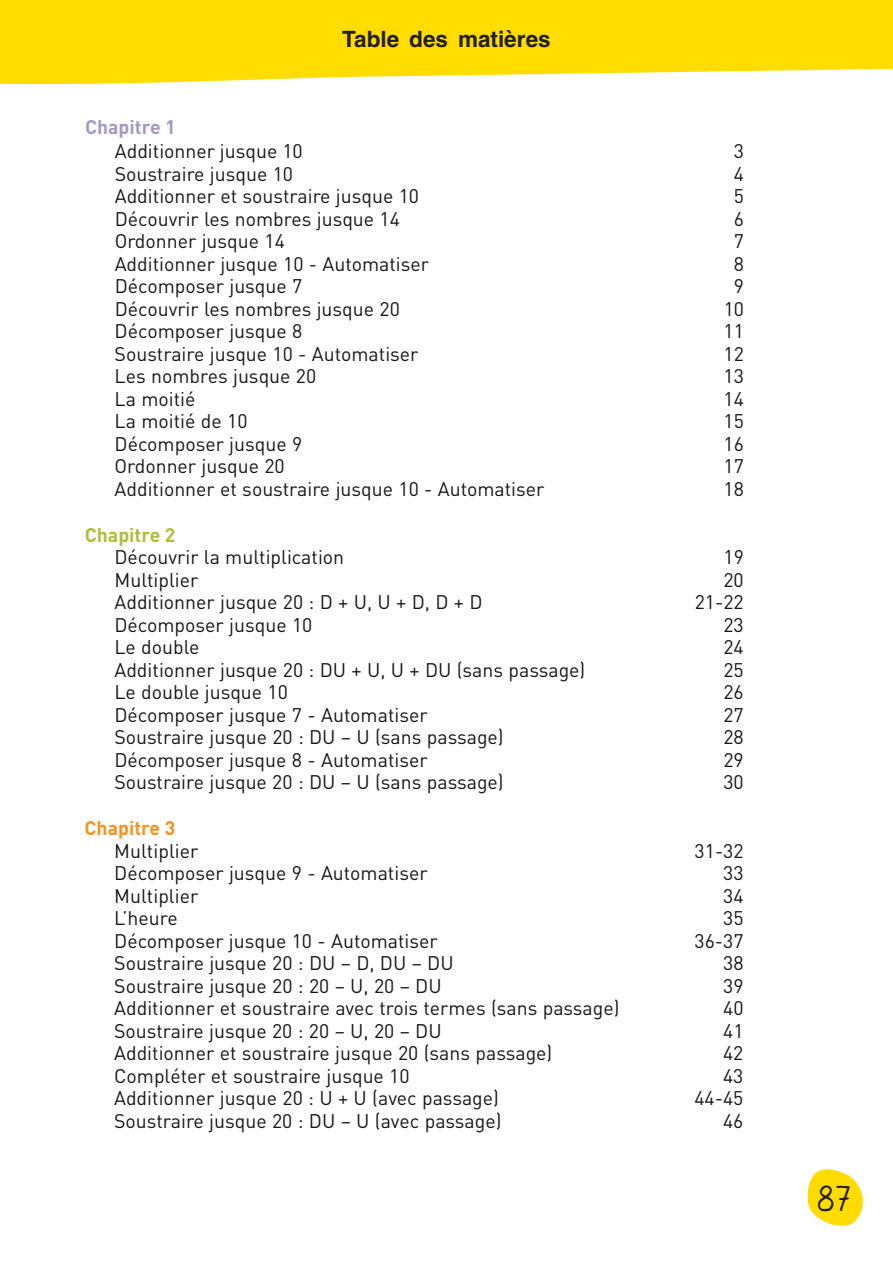
<style>
.page{position:relative;width:893px;height:1263px;background:#fff}
.page>*{position:absolute;margin:0;border:0;box-sizing:border-box;transform-origin:0 0}
.t1{font:34.65px "Claire Hand";color:#231f20;scale:.95 1}
.t2{font:700 22.5px "Helvetica LT Std";color:#231f20}
.t3{font:19.5px "DIN";color:#181717}
.t4{font:700 19.5px "DIN";color:#a697c5}
.t5{font:700 19.5px "DIN";color:#aac038}
.t6{font:700 19.5px "DIN";color:#f7931d}
</style>
<div class="page">
<svg style="left:807px;top:1169px;width:56px;height:57px"></svg>
<img style="left:0;top:0;width:893px;height:85px">
<p class="t2" style="left:342px;top:25px;width:210px">Table des matières</p>
<p class="t4" style="left:85px;top:114px;width:92px">Chapitre 1</p>
<p class="t3" style="left:115px;top:139px;width:189px">Additionner jusque 10</p>
<p class="t3" style="left:734px;top:139px;width:12px">3</p>
<p class="t3" style="left:115px;top:161px;width:180px">Soustraire jusque 10</p>
<p class="t3" style="left:734px;top:161px;width:12px">4</p>
<p class="t3" style="left:115px;top:184px;width:306px">Additionner et soustraire jusque 10</p>
<p class="t3" style="left:734px;top:184px;width:12px">5</p>
<p class="t3" style="left:115px;top:206px;width:287px">Découvrir les nombres jusque 14</p>
<p class="t3" style="left:734px;top:206px;width:12px">6</p>
<p class="t3" style="left:115px;top:229px;width:172px">Ordonner jusque 14</p>
<p class="t3" style="left:734px;top:229px;width:12px">7</p>
<p class="t3" style="left:115px;top:251px;width:316px">Additionner jusque 10 - Automatiser</p>
<p class="t3" style="left:734px;top:251px;width:12px">8</p>
<p class="t3" style="left:115px;top:274px;width:189px">Décomposer jusque 7</p>
<p class="t3" style="left:734px;top:274px;width:12px">9</p>
<p class="t3" style="left:115px;top:296px;width:287px">Découvrir les nombres jusque 20</p>
<p class="t3" style="left:724px;top:296px;width:22px">10</p>
<p class="t3" style="left:115px;top:319px;width:189px">Décomposer jusque 8</p>
<p class="t3" style="left:724px;top:319px;width:22px">11</p>
<p class="t3" style="left:115px;top:341px;width:305px">Soustraire jusque 10 - Automatiser</p>
<p class="t3" style="left:724px;top:341px;width:22px">12</p>
<p class="t3" style="left:115px;top:364px;width:203px">Les nombres jusque 20</p>
<p class="t3" style="left:724px;top:364px;width:22px">13</p>
<p class="t3" style="left:115px;top:386px;width:82px">La moitié</p>
<p class="t3" style="left:724px;top:386px;width:22px">14</p>
<p class="t3" style="left:115px;top:409px;width:134px">La moitié de 10</p>
<p class="t3" style="left:723px;top:409px;width:22px">15</p>
<p class="t3" style="left:115px;top:431px;width:189px">Décomposer jusque 9</p>
<p class="t3" style="left:723px;top:431px;width:22px">16</p>
<p class="t3" style="left:115px;top:454px;width:172px">Ordonner jusque 20</p>
<p class="t3" style="left:723px;top:454px;width:22px">17</p>
<p class="t3" style="left:115px;top:476px;width:431px">Additionner et soustraire jusque 10 - Automatiser</p>
<p class="t3" style="left:723px;top:476px;width:22px">18</p>
<p class="t5" style="left:85px;top:521px;width:92px">Chapitre 2</p>
<p class="t3" style="left:114px;top:545px;width:231px">Découvrir la multiplication</p>
<p class="t3" style="left:723px;top:545px;width:22px">19</p>
<p class="t3" style="left:114px;top:567px;width:85px">Multiplier</p>
<p class="t3" style="left:723px;top:567px;width:22px">20</p>
<p class="t3" style="left:114px;top:590px;width:370px">Additionner jusque 20 : D + U, U + D, D + D</p>
<p class="t3" style="left:695px;top:590px;width:51px">21-22</p>
<p class="t3" style="left:114px;top:612px;width:199px">Décomposer jusque 10</p>
<p class="t3" style="left:723px;top:612px;width:22px">23</p>
<p class="t3" style="left:114px;top:635px;width:87px">Le double</p>
<p class="t3" style="left:723px;top:635px;width:22px">24</p>
<p class="t3" style="left:114px;top:657px;width:473px">Additionner jusque 20 : DU + U, U + DU (sans passage)</p>
<p class="t3" style="left:723px;top:657px;width:22px">25</p>
<p class="t3" style="left:114px;top:680px;width:175px">Le double jusque 10</p>
<p class="t3" style="left:723px;top:680px;width:22px">26</p>
<p class="t3" style="left:114px;top:702px;width:315px">Décomposer jusque 7 - Automatiser</p>
<p class="t3" style="left:723px;top:702px;width:22px">27</p>
<p class="t3" style="left:114px;top:725px;width:391px">Soustraire jusque 20 : DU – U (sans passage)</p>
<p class="t3" style="left:723px;top:725px;width:22px">28</p>
<p class="t3" style="left:114px;top:747px;width:315px">Décomposer jusque 8 - Automatiser</p>
<p class="t3" style="left:723px;top:747px;width:22px">29</p>
<p class="t3" style="left:114px;top:770px;width:391px">Soustraire jusque 20 : DU – U (sans passage)</p>
<p class="t3" style="left:723px;top:770px;width:22px">30</p>
<p class="t6" style="left:85px;top:815px;width:92px">Chapitre 3</p>
<p class="t3" style="left:114px;top:838px;width:85px">Multiplier</p>
<p class="t3" style="left:695px;top:838px;width:51px">31-32</p>
<p class="t3" style="left:114px;top:861px;width:315px">Décomposer jusque 9 - Automatiser</p>
<p class="t3" style="left:723px;top:861px;width:22px">33</p>
<p class="t3" style="left:114px;top:883px;width:85px">Multiplier</p>
<p class="t3" style="left:723px;top:883px;width:22px">34</p>
<p class="t3" style="left:114px;top:906px;width:65px">L’heure</p>
<p class="t3" style="left:723px;top:906px;width:22px">35</p>
<p class="t3" style="left:114px;top:928px;width:325px">Décomposer jusque 10 - Automatiser</p>
<p class="t3" style="left:694px;top:928px;width:51px">36-37</p>
<p class="t3" style="left:114px;top:951px;width:341px">Soustraire jusque 20 : DU – D, DU – DU</p>
<p class="t3" style="left:723px;top:951px;width:22px">38</p>
<p class="t3" style="left:114px;top:973px;width:329px">Soustraire jusque 20 : 20 – U, 20 – DU</p>
<p class="t3" style="left:723px;top:973px;width:22px">39</p>
<p class="t3" style="left:114px;top:996px;width:507px">Additionner et soustraire avec trois termes (sans passage)</p>
<p class="t3" style="left:723px;top:996px;width:22px">40</p>
<p class="t3" style="left:114px;top:1018px;width:329px">Soustraire jusque 20 : 20 – U, 20 – DU</p>
<p class="t3" style="left:723px;top:1018px;width:22px">41</p>
<p class="t3" style="left:114px;top:1041px;width:440px">Additionner et soustraire jusque 20 (sans passage)</p>
<p class="t3" style="left:723px;top:1041px;width:22px">42</p>
<p class="t3" style="left:114px;top:1063px;width:297px">Compléter et soustraire jusque 10</p>
<p class="t3" style="left:723px;top:1063px;width:22px">43</p>
<p class="t3" style="left:114px;top:1086px;width:386px">Additionner jusque 20 : U + U (avec passage)</p>
<p class="t3" style="left:694px;top:1086px;width:51px">44-45</p>
<p class="t3" style="left:114px;top:1108px;width:389px">Soustraire jusque 20 : DU – U (avec passage)</p>
<p class="t3" style="left:723px;top:1108px;width:22px">46</p>
<h1 class="t1" style="left:817px;top:1176px;width:40px">87</h1>
</div>
